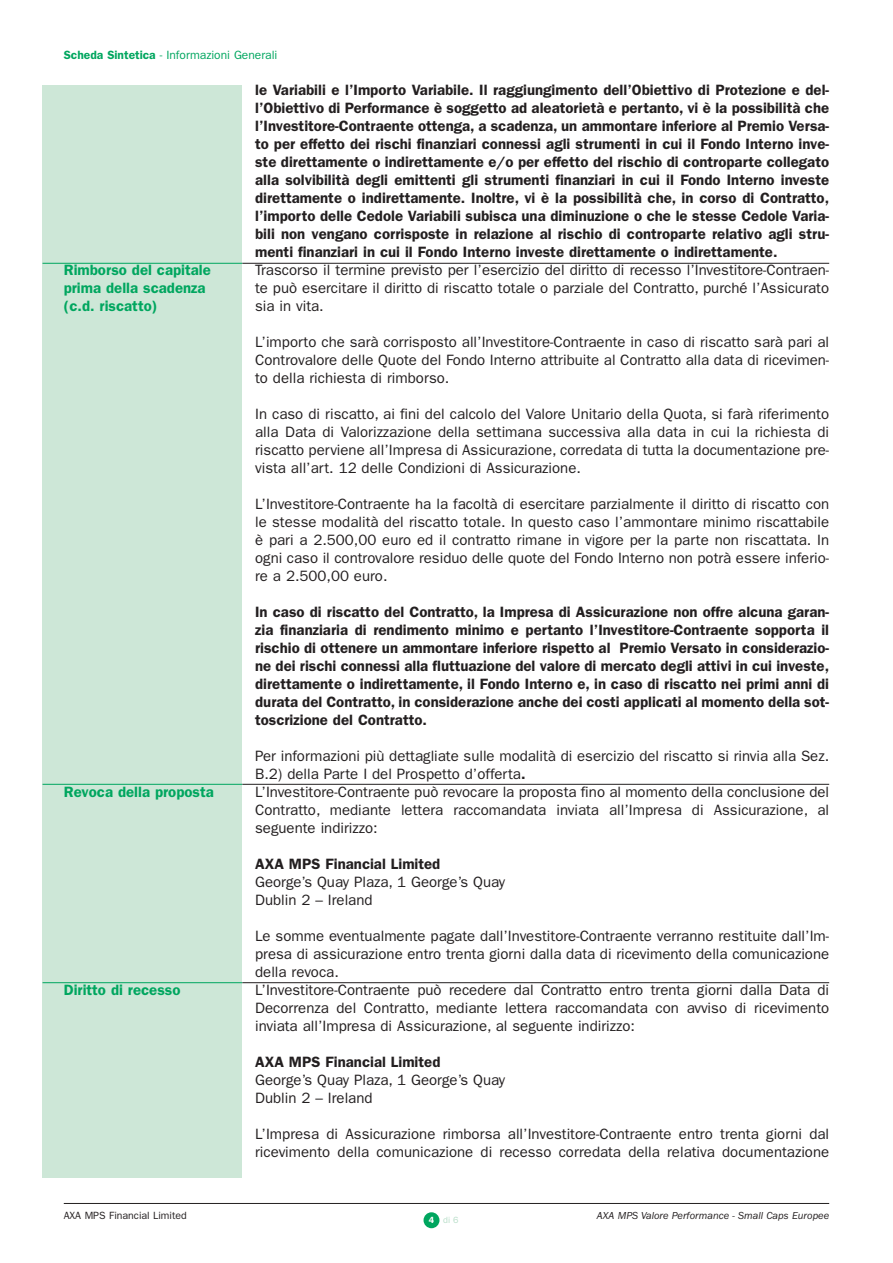
<style>
.page{position:relative;width:893px;height:1263px;background:#fff}
.page>*{position:absolute;margin:0;border:0;box-sizing:border-box;transform-origin:0 0}
.t1{font:15px/18px "Franklin Gothic";color:#231f20}
.t2{font:600 15px/18px "Franklin Gothic";color:#231f20;text-align:justify}
.t3{font:600 15px/18px "Franklin Gothic";color:#00a65f}
.t4{font:12px "Franklin Gothic";color:#00a65f}
.t5{font:italic 10.5px "Franklin Gothic";color:#231f20}
.t6{font:10.5px "Franklin Gothic";color:#231f20}
.t7{font:9px "Franklin Gothic";color:#b6ddc7}
.s1{font-weight:600}
.s2{font-weight:600;color:#fff}
.s3{color:#fff}
</style>
<div class="page">
<div style="left:423px;top:1212px;width:16px;height:16px;background:#00a65f;border-radius:50%"></div>
<div style="left:43px;top:85px;width:199px;height:1093px;background:#cde7d7"></div>
<hr style="left:64px;top:1203px;width:765px;height:1px;background:#231f20">
<hr style="left:43px;top:263px;width:199px;height:1px;background:#00a65f">
<hr style="left:242px;top:263px;width:587px;height:1px;background:#231f20">
<hr style="left:43px;top:784px;width:199px;height:1px;background:#00a65f">
<hr style="left:242px;top:784px;width:587px;height:1px;background:#231f20">
<hr style="left:43px;top:982px;width:199px;height:1px;background:#00a65f">
<hr style="left:242px;top:982px;width:587px;height:1px;background:#231f20">
<p class="t4" style="left:64px;top:48px;width:215px"><span class="s1">Scheda Sintetica</span> - Informazioni Generali</p>
<p class="t3" style="left:64px;top:261px;width:149px">Rimborso del capitale prima della scadenza (c.d. riscatto)</p>
<p class="t3" style="left:64px;top:783px;width:152px">Revoca della proposta</p>
<p class="t3" style="left:64px;top:981px;width:118px">Diritto di recesso</p>
<p class="t2" style="left:255px;top:81px;width:576px">le Variabili e l’Importo Variabile. Il raggiungimento dell’Obiettivo di Protezione e del&shy;l’Obiettivo di Performance è soggetto ad aleatorietà e pertanto, vi è la possibilità che l’Investitore-Contraente ottenga, a scadenza, un ammontare inferiore al Premio Versa&shy;to per effetto dei rischi finanziari connessi agli strumenti in cui il Fondo Interno inve&shy;ste direttamente o indirettamente e/o per effetto del rischio di controparte collegato alla solvibilità degli emittenti gli strumenti finanziari in cui il Fondo Interno investe direttamente o indirettamente. Inoltre, vi è la possibilità che, in corso di Contratto, l’importo delle Cedole Variabili subisca una diminuzione o che le stesse Cedole Varia&shy;bili non vengano corrisposte in relazione al rischio di controparte relativo agli stru&shy;menti finanziari in cui il Fondo Interno investe direttamente o indirettamente.</p>
<p class="t1" style="left:255px;top:261px;width:576px;text-align:justify">Trascorso il termine previsto per l’esercizio del diritto di recesso l’Investitore-Contraen&shy;te può esercitare il diritto di riscatto totale o parziale del Contratto, purché l’Assicurato sia in vita.</p>
<p class="t1" style="left:255px;top:333px;width:576px;text-align:justify">L’importo che sarà corrisposto all’Investitore-Contraente in caso di riscatto sarà pari al Controvalore delle Quote del Fondo Interno attribuite al Contratto alla data di ricevimen&shy;to della richiesta di rimborso.</p>
<p class="t1" style="left:255px;top:405px;width:576px;text-align:justify">In caso di riscatto, ai fini del calcolo del Valore Unitario della Quota, si farà riferimento alla Data di Valorizzazione della settimana successiva alla data in cui la richiesta di riscatto perviene all’Impresa di Assicurazione, corredata di tutta la documentazione pre&shy;vista all’art. 12 delle Condizioni di Assicurazione.</p>
<p class="t1" style="left:255px;top:495px;width:576px;text-align:justify">L’Investitore-Contraente ha la facoltà di esercitare parzialmente il diritto di riscatto con le stesse modalità del riscatto totale. In questo caso l’ammontare minimo riscattabile è pari a 2.500,00 euro ed il contratto rimane in vigore per la parte non riscattata. In ogni caso il controvalore residuo delle quote del Fondo Interno non potrà essere inferio&shy;re a 2.500,00 euro.</p>
<p class="t2" style="left:255px;top:603px;width:576px">In caso di riscatto del Contratto, la Impresa di Assicurazione non offre alcuna garan&shy;zia finanziaria di rendimento minimo e pertanto l’Investitore-Contraente sopporta il rischio di ottenere un ammontare inferiore rispetto al Premio Versato in considerazio&shy;ne dei rischi connessi alla fluttuazione del valore di mercato degli attivi in cui investe, direttamente o indirettamente, il Fondo Interno e, in caso di riscatto nei primi anni di durata del Contratto, in considerazione anche dei costi applicati al momento della sot&shy;toscrizione del Contratto.</p>
<p class="t1" style="left:255px;top:747px;width:576px">Per informazioni più dettagliate sulle modalità di esercizio del riscatto si rinvia alla Sez.<br>B.2) della Parte I del Prospetto d’offerta<span class="s1">.<br></span>L’Investitore-Contraente può revocare la proposta fino al momento della conclusione del Contratto, mediante lettera raccomandata inviata all’Impresa di Assicurazione, al seguente indirizzo:</p>
<p class="t2" style="left:255px;top:855px;width:187px">AXA MPS Financial Limited</p>
<p class="t1" style="left:255px;top:873px;width:251px">George’s Quay Plaza, 1 George’s Quay<br>Dublin 2 – Ireland</p>
<p class="t1" style="left:255px;top:927px;width:576px">Le somme eventualmente pagate dall’Investitore-Contraente verranno restituite dall’Im&shy;presa di assicurazione entro trenta giorni dalla data di ricevimento della comunicazione della revoca.<br>L’Investitore-Contraente può recedere dal Contratto entro trenta giorni dalla Data di Decorrenza del Contratto, mediante lettera raccomandata con avviso di ricevimento inviata all’Impresa di Assicurazione, al seguente indirizzo:</p>
<p class="t2" style="left:255px;top:1053px;width:187px">AXA MPS Financial Limited</p>
<p class="t1" style="left:255px;top:1071px;width:251px">George’s Quay Plaza, 1 George’s Quay<br>Dublin 2 – Ireland</p>
<p class="t1" style="left:255px;top:1125px;width:576px">L’Impresa di Assicurazione rimborsa all’Investitore-Contraente entro trenta giorni dal ricevimento della comunicazione di recesso corredata della relativa documentazione</p>
<p class="t6" style="left:64px;top:1209px;width:124px">AXA MPS Financial Limited</p>
<p class="t5" style="left:597px;top:1211px;width:234px">AXA MPS Valore Performance - Small Caps Europee</p>
<p class="t7" style="left:429px;top:1215px;width:37px"><span class="s2">4</span> di 6<span class="s3">0</span></p>
</div>
